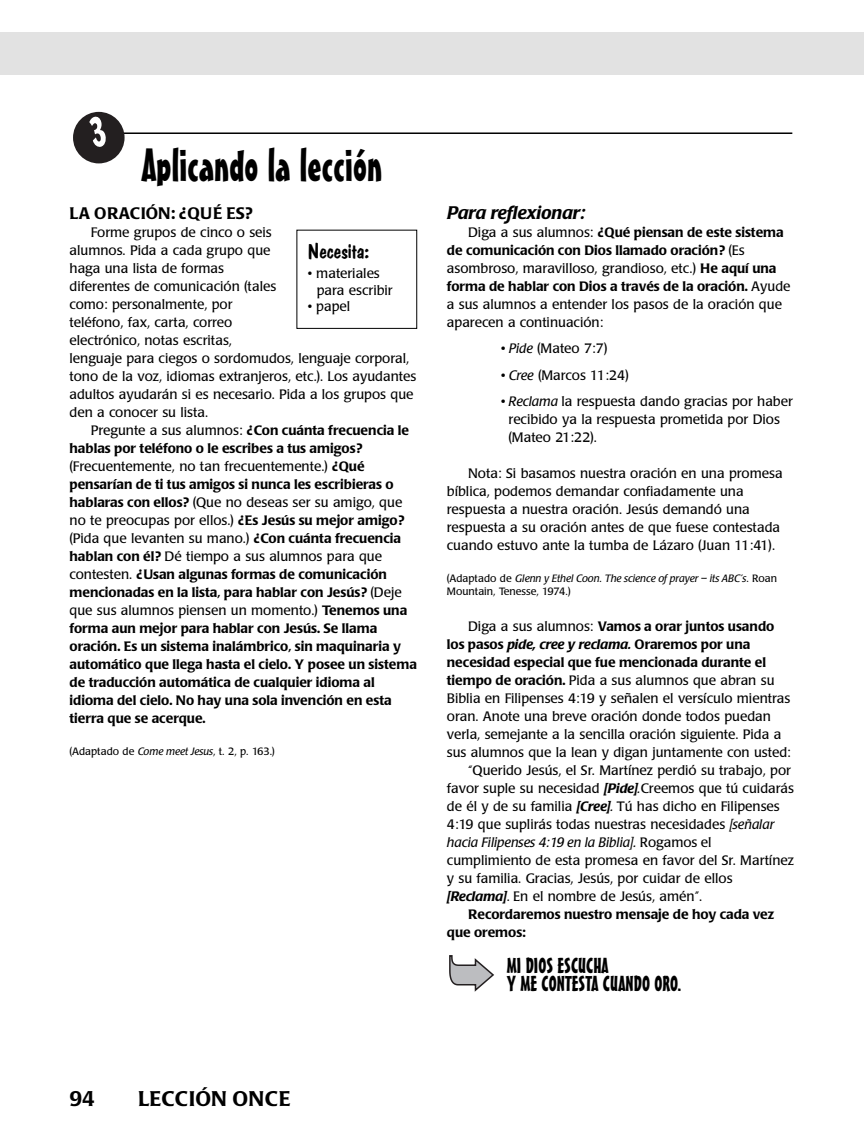
<style>
.page{position:relative;width:864px;height:1148px;background:#fff}
.page>*{position:absolute;margin:0;border:0;box-sizing:border-box;transform-origin:0 0}
.t1{font:45px "Mister Earl BT";color:#000}
.t2{font:21px/18px "Mister Earl BT";color:#000}
.t3{font:500 21px "Poppl Laudatio";letter-spacing:.01em;color:#000}
.t4{font:21px "Dom Casual D";color:#000;scale:1.05 1}
.t5{font:italic 500 18px "Poppl Laudatio";color:#000}
.t6{font:500 16.5px "Poppl Laudatio";letter-spacing:.02em;color:#000}
.t7{font:13.5px/18px "Poppl Laudatio";color:#000}
.t8{font:500 13.5px/18px "Poppl Laudatio";color:#000}
.t9{font:italic 13.5px "Poppl Laudatio";color:#000}
.t10{font:italic 10.5px/13.5px "Poppl Laudatio";color:#000}
.t11{font:10.5px "Poppl Laudatio";color:#000}
.s1{font-weight:400}
.s2{font-style:italic}
.s3{font-weight:500}
.s4{font-style:normal}
.s5{font-weight:500;font-style:italic}
</style>
<div class="page">
<div style="left:0;top:32px;width:864px;height:42px;background:#e2e2e2"></div>
<hr style="left:123px;top:132px;width:669px;height:2px;background:#000">
<svg style="left:449px;top:955px;width:45px;height:36px"></svg>
<svg style="left:73px;top:112px;width:52px;height:51px"></svg>
<h1 class="t1" style="left:142px;top:148px;width:242px">Aplicando la lección</h1>
<p class="t6" style="left:70px;top:207px;width:185px">LA ORACIÓN: ¿QUÉ ES?</p>
<p class="t7" style="left:70px;top:225px;width:348px;text-indent:21px">Forme grupos de cinco o seis<br>alumnos. Pida a cada grupo que<br>haga una lista de formas<br>diferentes de comunicación (tales<br>como: personalmente, por<br>teléfono, fax, carta, correo<br>electrónico, notas escritas,<br>lenguaje para ciegos o sordomudos, lenguaje corporal, tono de la voz, idiomas extranjeros, etc.). Los ayudantes adultos ayudarán si es necesario. Pida a los grupos que den a conocer su lista.</p>
<p class="t8" style="left:70px;top:423px;width:349px;text-indent:21px"><span class="s1">Pregunte a sus alumnos:</span> ¿Con cuánta frecuencia le hablas por teléfono o le escribes a tus amigos? <span class="s1">(Frecuentemente, no tan frecuentemente.)</span> ¿Qué pensarían de ti tus amigos si nunca les escribieras o hablaras con ellos? <span class="s1">(Que no deseas ser su amigo, que no te preocupas por ellos.)</span> ¿Es Jesús su mejor amigo? <span class="s1">(Pida que levanten su mano.)</span> ¿Con cuánta frecuencia hablan con él? <span class="s1">Dé tiempo a sus alumnos para que contesten.</span> ¿Usan algunas formas de comunicación mencionadas en la lista, para hablar con Jesús? <span class="s1">(Deje que sus alumnos piensen un momento.)</span> Tenemos una forma aun mejor para hablar con Jesús. Se llama oración. Es un sistema inalámbrico, sin maquinaria y automático que llega hasta el cielo. Y posee un sistema de traducción automática de cualquier idioma al idioma del cielo. No hay una sola invención en esta tierra que se acerque.</p>
<p class="t11" style="left:70px;top:747px;width:207px">(Adaptado de <span class="s2">Come meet Jesus</span>, t. 2, p. 163.)</p>
<h2 class="t4" style="left:308px;top:239px;width:60px">Necesita:</h2>
<p class="t7" style="left:317px;top:266px;width:78px;line-height:16.5px;text-indent:-9px">• materiales para escribir</p>
<p class="t7" style="left:308px;top:299px;width:44px">• papel</p>
<h3 class="t5" style="left:447px;top:205px;width:140px">Para reflexionar:</h3>
<p class="t7" style="left:447px;top:224px;width:345px;text-indent:21px">Diga a sus alumnos: <span class="s3">¿Qué piensan de este sistema de comunicación con Dios llamado oración?</span> (Es asombroso, maravilloso, grandioso, etc.) <span class="s3">He aquí una forma de hablar con Dios a través de la oración.</span> Ayude a sus alumnos a entender los pasos de la oración que aparecen a continuación:</p>
<p class="t7" style="left:501px;top:341px;width:108px"><span class="s2">• Pide</span> (Mateo 7:7)</p>
<p class="t7" style="left:501px;top:367px;width:129px"><span class="s2">• Cree</span> (Marcos 11:24)</p>
<p class="t7" style="left:509px;top:394px;width:286px;text-indent:-8px"><span class="s2">• Reclama</span> la respuesta dando gracias por haber recibido ya la respuesta prometida por Dios (Mateo 21:22).</p>
<p class="t7" style="left:447px;top:466px;width:337px;text-indent:21px">Nota: Si basamos nuestra oración en una promesa bíblica, podemos demandar confiadamente una respuesta a nuestra oración. Jesús demandó una respuesta a su oración antes de que fuese contestada cuando estuvo ante la tumba de Lázaro (Juan 11:41).</p>
<p class="t10" style="left:447px;top:572px;width:332px"><span class="s4">(Adaptado de</span> Glenn y Ethel Coon. The science of prayer – its ABC’s<span class="s4">. Roan<br>Mountain, Tenesse, 1974.)</span></p>
<p class="t8" style="left:468px;top:619px;width:308px"><span class="s1">Diga a sus alumnos:</span> Vamos a orar juntos usando</p>
<p class="t8" style="left:447px;top:637px;width:305px">los pasos <span class="s2">pide, cree y reclama.</span> Oraremos por una</p>
<p class="t8" style="left:447px;top:655px;width:321px">necesidad especial que fue mencionada durante el</p>
<p class="t7" style="left:447px;top:673px;width:329px"><span class="s3">tiempo de oración.</span> Pida a sus alumnos que abran su</p>
<p class="t7" style="left:447px;top:691px;width:345px">Biblia en Filipenses 4:19 y señalen el versículo mientras</p>
<p class="t7" style="left:447px;top:709px;width:326px">oran. Anote una breve oración donde todos puedan</p>
<p class="t7" style="left:447px;top:727px;width:336px">verla, semejante a la sencilla oración siguiente. Pida a</p>
<p class="t7" style="left:447px;top:745px;width:346px">sus alumnos que la lean y digan juntamente con usted:</p>
<p class="t7" style="left:468px;top:763px;width:324px">“Querido Jesús, el Sr. Martínez perdió su trabajo, por</p>
<p class="t7" style="left:447px;top:781px;width:349px">favor suple su necesidad <span class="s5">[Pide]</span><span class="s2">.</span>Creemos que tú cuidarás</p>
<p class="t7" style="left:447px;top:799px;width:334px">de él y de su familia <span class="s5">[Cree]</span><span class="s2">.</span> Tú has dicho en Filipenses</p>
<p class="t7" style="left:447px;top:817px;width:329px">4:19 que suplirás todas nuestras necesidades <span class="s2">[señalar</span></p>
<p class="t9" style="left:447px;top:837px;width:266px">hacia Filipenses 4:19 en la Biblia]. <span class="s4">Rogamos el</span></p>
<p class="t7" style="left:447px;top:853px;width:349px">cumplimiento de esta promesa en favor del Sr. Martínez</p>
<p class="t7" style="left:447px;top:871px;width:287px">y su familia. Gracias, Jesús, por cuidar de ellos</p>
<p class="t7" style="left:447px;top:889px;width:257px"><span class="s5">[Reclama]</span>. En el nombre de Jesús, amén”.</p>
<p class="t8" style="left:468px;top:907px;width:308px">Recordaremos nuestro mensaje de hoy cada vez</p>
<p class="t8" style="left:447px;top:925px;width:81px">que oremos:</p>
<h2 class="t2" style="left:507px;top:958px;width:176px">MI DIOS ESCUCHA<br>Y ME CONTESTA CUANDO ORO.</h2>
<h2 class="t3" style="left:70px;top:1090px;width:27px">94</h2>
<h2 class="t3" style="left:138px;top:1090px;width:154px">LECCIÓN ONCE</h2>
</div>
